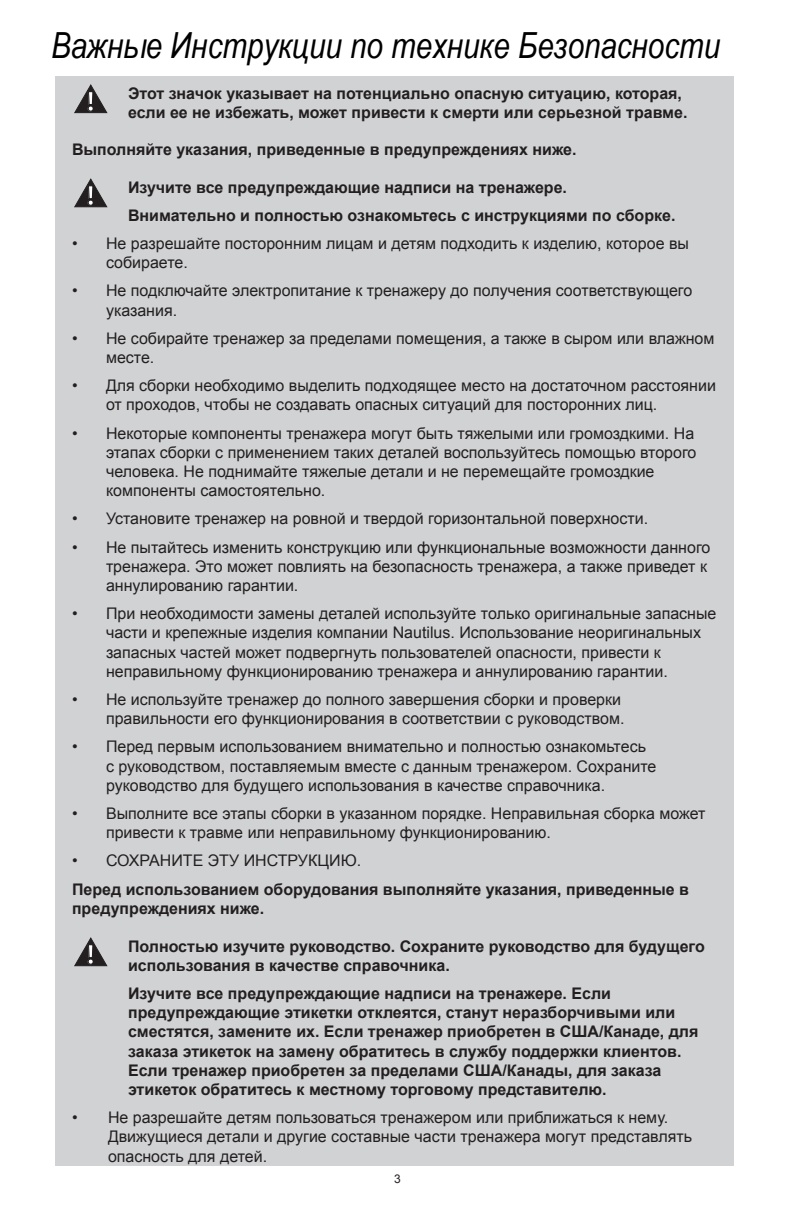
<style>
.page{position:relative;width:792px;height:1224px;background:#fff}
.page>*{position:absolute;margin:0;border:0;box-sizing:border-box;transform-origin:0 0}
.t1{font:italic 36px "Arial Narrow";color:#000}
.t2{font:16px/19.2px "Arial";color:#231f20}
.t3{font:700 16px/19.2px "Arial";color:#231f20}
.t4{font:12px "Arial";color:#231f20}
.s1{font-family:"Myriad";font-size:28.4px;color:#fff}
</style>
<div class="page">
<div style="left:55px;top:76px;width:678px;height:1089px;background:#d1d2d4"></div>
<svg style="left:74px;top:84px;width:33px;height:29px"></svg>
<svg style="left:74px;top:178px;width:33px;height:29px"></svg>
<svg style="left:74px;top:937px;width:33px;height:29px"></svg>
<h1 class="t1" style="left:51px;top:20px;width:670px">Важные Инструкции по технике Безопасности</h1>
<p class="t3" style="left:128px;top:84px;width:561px;text-indent:-41px"><span class="s1">!</span> Этот значок указывает на потенциально опасную ситуацию, которая, если ее не избежать, может привести к смерти или серьезной травме.</p>
<p class="t3" style="left:72px;top:140px;width:506px">Выполняйте указания, приведенные в предупреждениях ниже.</p>
<p class="t3" style="left:128px;top:173px;width:549px;line-height:28.2px;text-indent:-41px"><span class="s1">!</span> Изучите все предупреждающие надписи на тренажере.<br>Внимательно и полностью ознакомьтесь с инструкциями по сборке.</p>
<p class="t2" style="left:106px;top:234px;width:585px;text-indent:-34px">• Не разрешайте посторонним лицам и детям подходить к изделию, которое вы собираете.</p>
<p class="t2" style="left:106px;top:281px;width:588px;text-indent:-34px">• Не подключайте электропитание к тренажеру до получения соответствующего указания.</p>
<p class="t2" style="left:106px;top:329px;width:610px;text-indent:-34px">• Не собирайте тренажер за пределами помещения, а также в сыром или влажном месте.</p>
<p class="t2" style="left:106px;top:376px;width:612px;text-indent:-34px">• Для сборки необходимо выделить подходящее место на достаточном расстоянии от проходов, чтобы не создавать опасных ситуаций для посторонних лиц.</p>
<p class="t2" style="left:106px;top:424px;width:592px;text-indent:-34px">• Некоторые компоненты тренажера могут быть тяжелыми или громоздкими. На этапах сборки с применением таких деталей воспользуйтесь помощью второго человека. Не поднимайте тяжелые детали и не перемещайте громоздкие компоненты самостоятельно.</p>
<p class="t2" style="left:72px;top:509px;width:578px">• Установите тренажер на ровной и твердой горизонтальной поверхности.</p>
<p class="t2" style="left:106px;top:538px;width:606px;text-indent:-34px">• Не пытайтесь изменить конструкцию или функциональные возможности данного тренажера. Это может повлиять на безопасность тренажера, а также приведет к аннулированию гарантии.</p>
<p class="t2" style="left:106px;top:604px;width:612px;text-indent:-34px">• При необходимости замены деталей используйте только оригинальные запасные части и крепежные изделия компании Nautilus. Использование неоригинальных запасных частей может подвергнуть пользователей опасности, привести к неправильному функционированию тренажера и аннулированию гарантии.</p>
<p class="t2" style="left:72px;top:690px;width:554px;text-align:right">• Не используйте тренажер до полного завершения сборки и проверки правильности его функционирования в соответствии с руководством.</p>
<p class="t2" style="left:106px;top:737px;width:552px;text-indent:-34px">• Перед первым использованием внимательно и полностью ознакомьтесь с руководством, поставляемым вместе с данным тренажером. Сохраните руководство для будущего использования в качестве справочника.</p>
<p class="t2" style="left:106px;top:804px;width:601px;text-indent:-34px">• Выполните все этапы сборки в указанном порядке. Неправильная сборка может привести к травме или неправильному функционированию.</p>
<p class="t2" style="left:72px;top:851px;width:291px">• СОХРАНИТЕ ЭТУ ИНСТРУКЦИЮ.</p>
<p class="t3" style="left:72px;top:880px;width:619px">Перед использованием оборудования выполняйте указания, приведенные в предупреждениях ниже.</p>
<p class="t3" style="left:128px;top:937px;width:578px;text-indent:-41px"><span class="s1">!</span> Полностью изучите руководство. Сохраните руководство для будущего использования в качестве справочника.</p>
<p class="t3" style="left:128px;top:984px;width:572px">Изучите все предупреждающие надписи на тренажере. Если предупреждающие этикетки отклеятся, станут неразборчивыми или сместятся, замените их. Если тренажер приобретен в США/Канаде, для заказа этикеток на замену обратитесь в службу поддержки клиентов.<br>Если тренажер приобретен за пределами США/Канады, для заказа этикеток обратитесь к местному торговому представителю.</p>
<p class="t2" style="left:108px;top:1108px;width:586px;text-indent:-36px">• Не разрешайте детям пользоваться тренажером или приближаться к нему.<br>Движущиеся детали и другие составные части тренажера могут представлять опасность для детей.</p>
<p class="t4" style="left:394px;top:1171px;width:8px">3</p>
</div>
